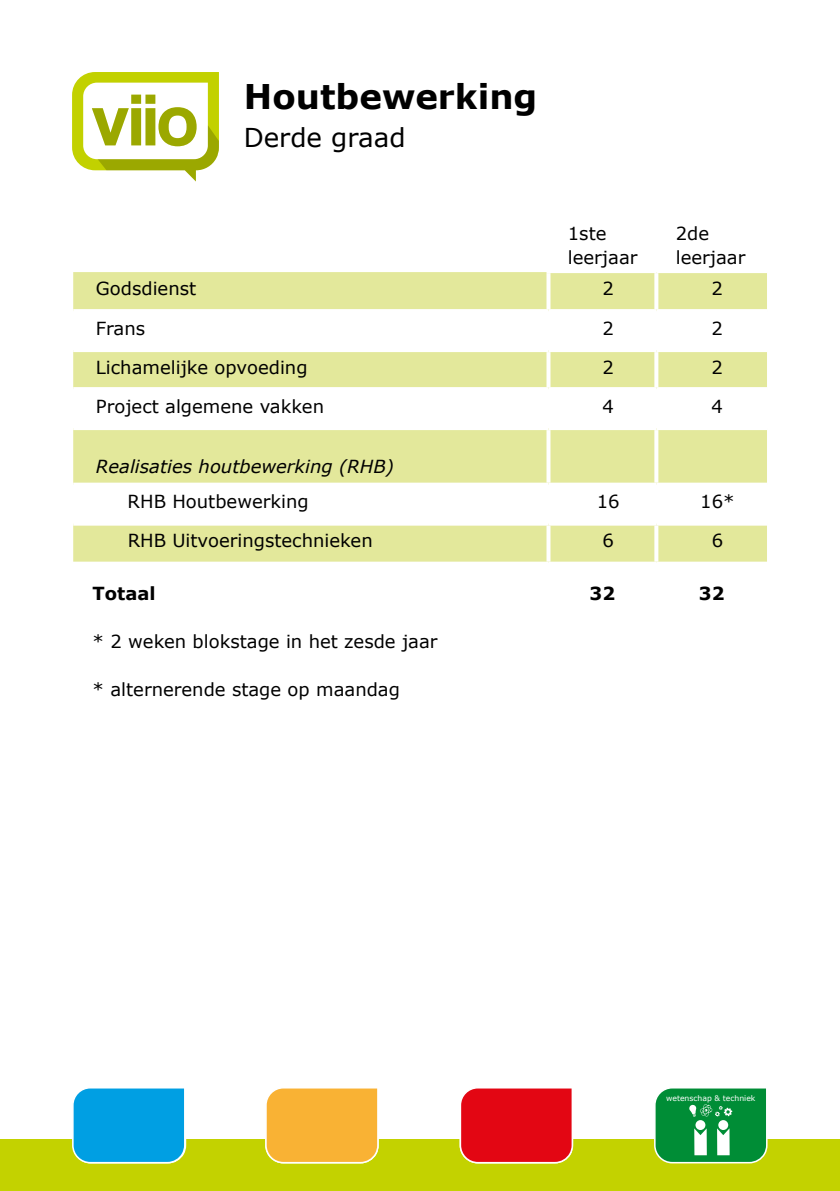
<style>
.page{position:relative;width:840px;height:1191px;background:#fff}
.page>*{position:absolute;margin:0;border:0;box-sizing:border-box;transform-origin:0 0}
.t1{font:700 34px "Verdana";color:#000}
.t2{font:26px "Verdana";color:#000}
.t3{font:18px/24px "Verdana";color:#000}
.t4{font:italic 18px "Verdana";color:#000}
.t5{font:700 18px "Verdana";color:#000}
.t6{font:7.6px "Verdana";color:#fff}
</style>
<div class="page">
<div style="left:0;top:1139px;width:839px;height:52px;background:#c3d200"></div>
<svg style="left:654px;top:1088px;width:113px;height:75px;background:#2a9f54"></svg>
<svg style="left:265px;top:1088px;width:113px;height:75px;background:#f8b63d"></svg>
<svg style="left:459px;top:1088px;width:113px;height:75px;background:#e3151e"></svg>
<svg style="left:72px;top:1088px;width:114px;height:75px;background:#12a5e1"></svg>
<svg style="left:72px;top:72px;width:146px;height:109px"></svg>
<svg style="left:73px;top:272px;width:693px;height:289px;fill:#e3e89b"></svg>
<svg style="left:546px;top:273px;width:4px;height:36px"></svg>
<svg style="left:654px;top:273px;width:4px;height:36px"></svg>
<hr style="left:73px;top:309px;width:475px;height:4px;background:#fff">
<hr style="left:548px;top:309px;width:108px;height:4px;background:#fff">
<hr style="left:546px;top:313px;width:4px;height:35px;background:#fff">
<hr style="left:656px;top:309px;width:110px;height:4px;background:#fff">
<hr style="left:654px;top:313px;width:4px;height:35px;background:#fff">
<hr style="left:73px;top:348px;width:475px;height:4px;background:#fff">
<hr style="left:548px;top:348px;width:108px;height:4px;background:#fff">
<svg style="left:546px;top:352px;width:4px;height:35px"></svg>
<hr style="left:656px;top:348px;width:110px;height:4px;background:#fff">
<svg style="left:654px;top:352px;width:4px;height:35px"></svg>
<hr style="left:73px;top:387px;width:475px;height:4px;background:#fff">
<hr style="left:548px;top:387px;width:108px;height:4px;background:#fff">
<hr style="left:546px;top:391px;width:4px;height:35px;background:#fff">
<hr style="left:656px;top:387px;width:110px;height:4px;background:#fff">
<hr style="left:654px;top:391px;width:4px;height:35px;background:#fff">
<hr style="left:73px;top:426px;width:475px;height:4px;background:#fff">
<hr style="left:548px;top:426px;width:108px;height:4px;background:#fff">
<svg style="left:546px;top:430px;width:4px;height:52px"></svg>
<hr style="left:656px;top:426px;width:110px;height:4px;background:#fff">
<svg style="left:654px;top:430px;width:4px;height:52px"></svg>
<svg style="left:73px;top:482px;width:475px;height:4px"></svg>
<svg style="left:548px;top:482px;width:108px;height:4px"></svg>
<hr style="left:546px;top:486px;width:4px;height:35px;background:#fff">
<svg style="left:656px;top:482px;width:110px;height:4px"></svg>
<hr style="left:654px;top:486px;width:4px;height:35px;background:#fff">
<hr style="left:73px;top:521px;width:475px;height:4px;background:#fff">
<hr style="left:548px;top:521px;width:108px;height:4px;background:#fff">
<svg style="left:546px;top:525px;width:4px;height:36px"></svg>
<hr style="left:656px;top:521px;width:110px;height:4px;background:#fff">
<svg style="left:654px;top:525px;width:4px;height:36px"></svg>
<hr style="left:546px;top:271px;width:110px;height:2px;background:#fff">
<hr style="left:656px;top:271px;width:110px;height:2px;background:#fff">
<h1 class="t1" style="left:244px;top:73px;width:295px">Houtbewerking</h1>
<h2 class="t2" style="left:243px;top:120px;width:163px">Derde graad</h2>
<p class="t3" style="left:567px;top:221px;width:71px">1ste leerjaar</p>
<p class="t3" style="left:675px;top:221px;width:71px">2de leerjaar</p>
<p class="t3" style="left:96px;top:276px;width:102px">Godsdienst</p>
<p class="t3" style="left:602px;top:276px;width:13px">2</p>
<p class="t3" style="left:711px;top:276px;width:13px">2</p>
<p class="t3" style="left:96px;top:316px;width:51px">Frans</p>
<p class="t3" style="left:602px;top:316px;width:13px">2</p>
<p class="t3" style="left:711px;top:316px;width:13px">2</p>
<p class="t3" style="left:96px;top:355px;width:213px">Lichamelijke opvoeding</p>
<p class="t3" style="left:602px;top:355px;width:13px">2</p>
<p class="t3" style="left:711px;top:355px;width:13px">2</p>
<p class="t3" style="left:96px;top:394px;width:229px">Project algemene vakken</p>
<p class="t3" style="left:602px;top:394px;width:13px">4</p>
<p class="t3" style="left:711px;top:394px;width:13px">4</p>
<p class="t4" style="left:96px;top:454px;width:299px">Realisaties houtbewerking (RHB)</p>
<p class="t3" style="left:128px;top:489px;width:182px">RHB Houtbewerking</p>
<p class="t3" style="left:596px;top:489px;width:24px">16</p>
<p class="t3" style="left:699px;top:489px;width:36px">16*</p>
<p class="t3" style="left:128px;top:528px;width:246px">RHB Uitvoeringstechnieken</p>
<p class="t3" style="left:602px;top:528px;width:13px">6</p>
<p class="t3" style="left:711px;top:528px;width:13px">6</p>
<p class="t5" style="left:92px;top:581px;width:65px">Totaal</p>
<p class="t5" style="left:589px;top:581px;width:27px">32</p>
<p class="t5" style="left:698px;top:581px;width:27px">32</p>
<p class="t3" style="left:92px;top:629px;width:346px">* 2 weken blokstage in het zesde jaar</p>
<p class="t3" style="left:92px;top:677px;width:309px">* alternerende stage op maandag</p>
<p class="t6" style="left:665px;top:1092px;width:91px">wetenschap &amp; techniek</p>
</div>
